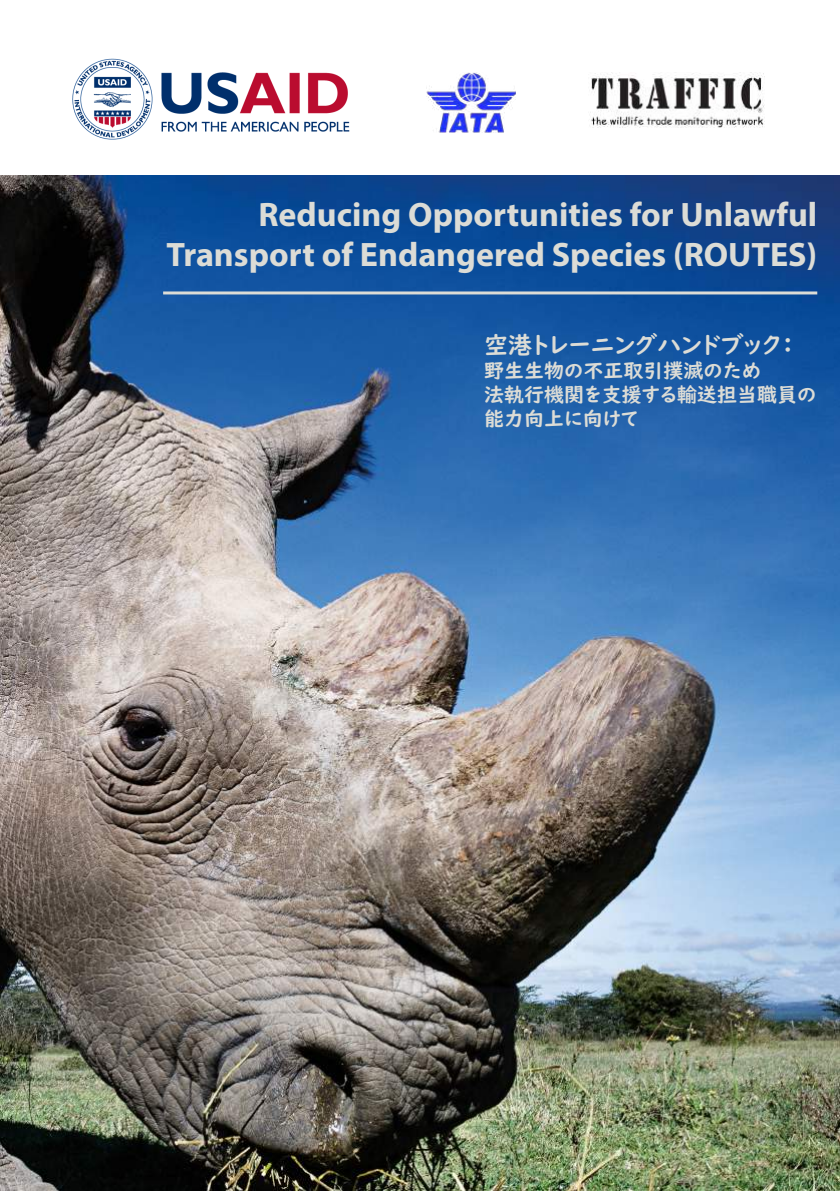
<style>
.page{position:relative;width:840px;height:1191px;background:#fff}
.page>*{position:absolute;margin:0;border:0;box-sizing:border-box;transform-origin:0 0}
.t1{font:700 34px/40px "Myriad Pro";color:#dcdcd6;text-align:right}
.t2{font:24px "UD Digi Kyokasho NK B";color:#dcdcd6}
.t3{font:20px/24px "UD Digi Kyokasho NK B";color:#dcdcd6}
</style>
<div class="page">
<img style="left:72px;top:58px;width:278px;height:82px">
<img style="left:0;top:176px;width:839px;height:1015px">
<hr style="left:163px;top:291px;width:653px;height:3px;background:#dcdcd6">
<img style="left:590px;top:72px;width:175px;height:56px">
<img style="left:426px;top:72px;width:89px;height:60px">
<p class="t1" style="left:166px;top:193px;width:651px">Reducing Opportunities for Unlawful<br>Transport of Endangered Species (ROUTES)</p>
<p class="t2" style="left:483px;top:331px;width:312px">空港トレーニングハンドブック：</p>
<p class="t3" style="left:483px;top:358px;width:334px">野生生物の不正取引撲滅のため<br>法執行機関を支援する輸送担当職員の能力向上に向けて</p>
</div>
